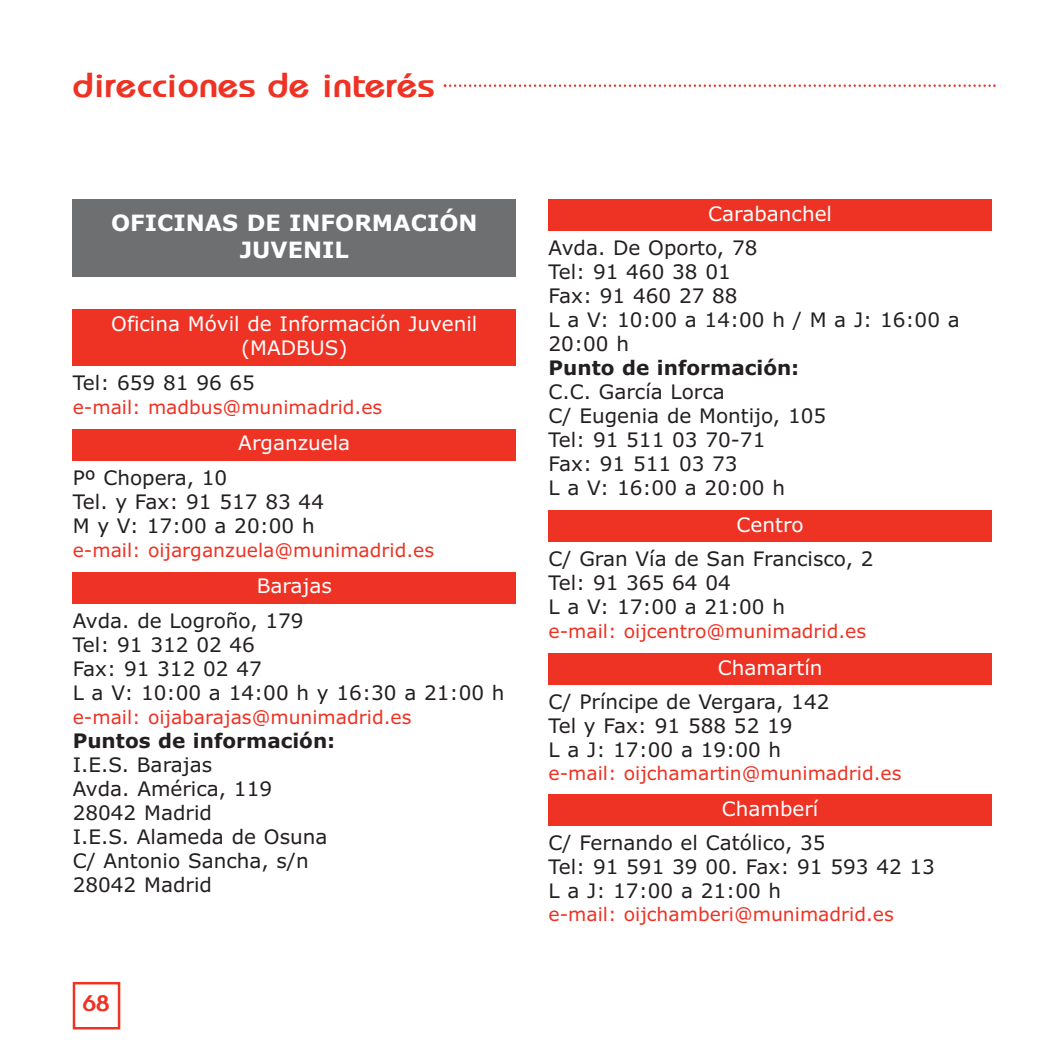
<style>
.page{position:relative;width:1063px;height:1063px;background:#fff}
.page>*{position:absolute;margin:0;border:0;box-sizing:border-box;transform-origin:0 0}
.t1{font:700 35px "Bauhaus";color:#ee3224}
.t2{font:700 22.5px/27px "Verdana";color:#fff;text-align:center}
.t3{font:700 22.5px "Bauhaus";color:#ee3224}
.t4{font:20px/24px "Verdana";color:#231f20}
.t5{font:20px/24px "Verdana";color:#fff;text-align:center}
.t6{font:700 20px "Verdana";color:#231f20}
.t7{font:18.75px "Verdana";color:#ee3224}
</style>
<div class="page">
<svg style="left:444px;top:84px;width:551px;height:3px"></svg>
<div style="left:548px;top:794px;width:443px;height:32px;background:#ee3224"></div>
<div style="left:548px;top:653px;width:443px;height:32px;background:#ee3224"></div>
<div style="left:548px;top:510px;width:443px;height:32px;background:#ee3224"></div>
<div style="left:548px;top:199px;width:443px;height:32px;background:#ee3224"></div>
<div style="left:73px;top:572px;width:443px;height:31px;background:#ee3224"></div>
<div style="left:73px;top:429px;width:443px;height:32px;background:#ee3224"></div>
<div style="left:73px;top:309px;width:443px;height:57px;background:#ee3224"></div>
<div style="left:73px;top:199px;width:443px;height:78px;background:#6d6f71"></div>
<div style="left:73px;top:981px;width:47px;height:48px;border:2px solid #ee3224"></div>
<h1 class="t1" style="left:73px;top:72px;width:363px">direcciones de interés</h1>
<p class="t2" style="left:111px;top:211px;width:368px">OFICINAS DE INFORMACIÓN<br>JUVENIL</p>
<p class="t5" style="left:111px;top:313px;width:367px">Oficina Móvil de Información Juvenil (MADBUS)</p>
<p class="t4" style="left:73px;top:372px;width:184px">Tel: 659 81 96 65</p>
<p class="t7" style="left:73px;top:399px;width:311px">e-mail: madbus@munimadrid.es</p>
<p class="t5" style="left:238px;top:433px;width:113px">Arganzuela</p>
<p class="t4" style="left:73px;top:467px;width:253px">Pº Chopera, 10<br>Tel. y Fax: 91 517 83 44<br>M y V: 17:00 a 20:00 h</p>
<p class="t7" style="left:73px;top:542px;width:363px">e-mail: oijarganzuela@munimadrid.es</p>
<p class="t5" style="left:257px;top:576px;width:77px">Barajas</p>
<p class="t4" style="left:73px;top:610px;width:433px">Avda. de Logroño, 179<br>Tel: 91 312 02 46<br>Fax: 91 312 02 47<br>L a V: 10:00 a 14:00 h y 16:30 a 21:00 h</p>
<p class="t7" style="left:73px;top:709px;width:340px">e-mail: oijabarajas@munimadrid.es</p>
<p class="t6" style="left:73px;top:732px;width:264px">Puntos de información:</p>
<p class="t4" style="left:73px;top:754px;width:256px">I.E.S. Barajas<br>Avda. América, 119<br>28042 Madrid<br>I.E.S. Alameda de Osuna<br>C/ Antonio Sancha, s/n<br>28042 Madrid</p>
<p class="t3" style="left:83px;top:995px;width:28px">68</p>
<p class="t5" style="left:708px;top:203px;width:125px">Carabanchel</p>
<p class="t4" style="left:548px;top:237px;width:413px">Avda. De Oporto, 78<br>Tel: 91 460 38 01<br>Fax: 91 460 27 88<br>L a V: 10:00 a 14:00 h / M a J: 16:00 a<br>20:00 h</p>
<p class="t6" style="left:548px;top:360px;width:252px">Punto de información:</p>
<p class="t4" style="left:548px;top:381px;width:279px">C.C. García Lorca<br>C/ Eugenia de Montijo, 105<br>Tel: 91 511 03 70-71<br>Fax: 91 511 03 73<br>L a V: 16:00 a 20:00 h</p>
<p class="t5" style="left:736px;top:514px;width:69px">Centro</p>
<p class="t4" style="left:548px;top:548px;width:326px">C/ Gran Vía de San Francisco, 2<br>Tel: 91 365 64 04<br>L a V: 17:00 a 21:00 h</p>
<p class="t7" style="left:548px;top:624px;width:319px">e-mail: oijcentro@munimadrid.es</p>
<p class="t5" style="left:717px;top:657px;width:106px">Chamartín</p>
<p class="t4" style="left:548px;top:691px;width:282px">C/ Príncipe de Vergara, 142<br>Tel y Fax: 91 588 52 19<br>L a J: 17:00 a 19:00 h</p>
<p class="t7" style="left:548px;top:765px;width:354px">e-mail: oijchamartin@munimadrid.es</p>
<p class="t5" style="left:722px;top:798px;width:98px">Chamberí</p>
<p class="t4" style="left:548px;top:832px;width:388px">C/ Fernando el Católico, 35<br>Tel: 91 591 39 00. Fax: 91 593 42 13<br>L a J: 17:00 a 21:00 h</p>
<p class="t7" style="left:548px;top:906px;width:347px">e-mail: oijchamberi@munimadrid.es</p>
</div>
